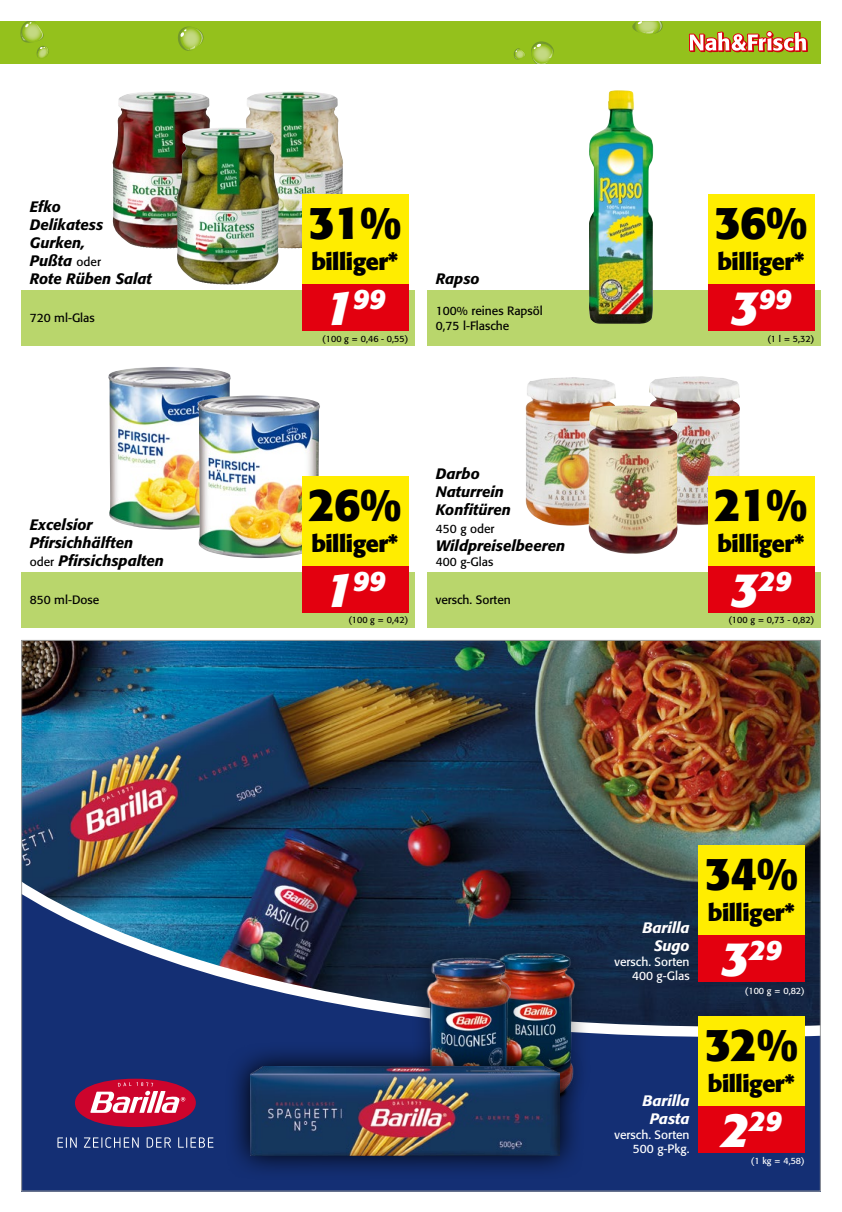
<style>
.page{position:relative;width:842px;height:1212px;background:#fff}
.page>*{position:absolute;margin:0;border:0;box-sizing:border-box;transform-origin:0 0}
.t1{font:700 45.75px "Formata";letter-spacing:-.02em;color:#000}
.t2{font:italic 700 28.05px "Formata";color:#fff}
.t3{font:700 23.25px "Formata";letter-spacing:-.02em;color:#000}
.t4{font:italic 500 15px/18px "Formata";color:#000}
.t5{font:italic 500 15px/18px "Formata";color:#fff;text-align:center}
.t6{font:12px/14.4px "Formata";color:#000}
.t7{font:12px/14.4px "Formata";color:#fff;text-align:right}
.t8{font:9px "Formata";color:#000}
.t9{font:9px "Formata";color:#fff}
.s1{font-weight:400;font-style:normal;font-size:12px}
.s2{font-size:48px}
</style>
<div class="page">
<div style="left:0;top:21px;width:821px;height:43px;background:#94c11c"></div>
<svg style="left:20px;top:21px;width:29px;height:37px"></svg>
<svg style="left:632px;top:21px;width:31px;height:13px"></svg>
<svg style="left:531px;top:41px;width:23px;height:23px"></svg>
<svg style="left:514px;top:48px;width:11px;height:12px"></svg>
<svg style="left:178px;top:27px;width:26px;height:24px"></svg>
<svg style="left:689px;top:31px;width:119px;height:21px"></svg>
<img style="left:108px;top:367px;width:123px;height:162px">
<img style="left:525px;top:377px;width:91px;height:149px">
<img style="left:649px;top:376px;width:91px;height:149px">
<img style="left:588px;top:405px;width:90px;height:149px">
<div style="left:427px;top:290px;width:394px;height:55px;background:#b9d66c"></div>
<div style="left:21px;top:572px;width:394px;height:55px;background:#b9d66c"></div>
<div style="left:427px;top:572px;width:394px;height:55px;background:#b9d66c"></div>
<div style="left:708px;top:284px;width:106px;height:47px;background:#e3000f"></div>
<div style="left:708px;top:195px;width:106px;height:89px;background:#ffed00"></div>
<div style="left:708px;top:566px;width:106px;height:46px;background:#e3000f"></div>
<div style="left:708px;top:476px;width:106px;height:90px;background:#ffed00"></div>
<img style="left:23px;top:642px;width:796px;height:180px">
<div style="left:23px;top:1037px;width:796px;height:152px;background:#142f74"></div>
<img style="left:23px;top:822px;width:796px;height:215px">
<div style="left:476px;top:933px;width:117px;height:187px;background:#000;opacity:.51"></div>
<img style="left:528px;top:951px;width:51px;height:91px">
<div style="left:409px;top:940px;width:119px;height:189px;background:#000;opacity:.5"></div>
<img style="left:426px;top:958px;width:85px;height:84px">
<svg style="left:226px;top:1042px;width:358px;height:138px;background:#162a5b"></svg>
<img style="left:250px;top:1067px;width:310px;height:89px">
<div style="left:75px;top:1079px;width:121px;height:48px;background:#cd042c;border-radius:50%"></div>
<svg style="left:57px;top:1082px;width:156px;height:66px"></svg>
<img style="left:198px;top:395px;width:122px;height:163px">
<div style="left:302px;top:566px;width:106px;height:46px;background:#e3000f"></div>
<div style="left:302px;top:476px;width:106px;height:90px;background:#ffed00"></div>
<img style="left:589px;top:90px;width:64px;height:234px">
<img style="left:246px;top:91px;width:98px;height:158px">
<img style="left:113px;top:91px;width:98px;height:157px">
<div style="left:21px;top:290px;width:394px;height:55px;background:#b9d66c"></div>
<div style="left:302px;top:284px;width:106px;height:47px;background:#e3000f"></div>
<div style="left:302px;top:195px;width:106px;height:89px;background:#ffed00"></div>
<img style="left:177px;top:128px;width:85px;height:157px">
<div style="left:698px;top:1106px;width:107px;height:47px;background:#e3000f"></div>
<div style="left:698px;top:1017px;width:107px;height:89px;background:#ffed00"></div>
<div style="left:698px;top:935px;width:107px;height:47px;background:#e3000f"></div>
<div style="left:698px;top:846px;width:107px;height:89px;background:#ffed00"></div>
<p class="t4" style="left:30px;top:197px;width:124px">Efko<br>Delikatess<br>Gurken,<br>Pußta <span class="s1">oder<br></span>Rote Rüben Salat</p>
<p class="t6" style="left:30px;top:311px;width:66px">720 ml-Glas</p>
<p class="t4" style="left:30px;top:515px;width:136px">Excelsior<br>Pfirsichhälften<br><span class="s1">oder</span> Pfirsichspalten</p>
<h1 class="t1" style="left:308px;top:195px;width:95px">31%</h1>
<h3 class="t3" style="left:311px;top:248px;width:89px">billiger*</h3>
<h2 class="t2" style="left:325px;top:282px;width:62px"><span class="s2">1</span>99</h2>
<p class="t8" style="left:322px;top:333px;width:87px">(100 g = 0,46 - 0,55)</p>
<p class="t4" style="left:436px;top:269px;width:45px">Rapso</p>
<p class="t6" style="left:436px;top:304px;width:108px">100% reines Rapsöl<br>0,75 l-Flasche</p>
<h1 class="t1" style="left:308px;top:476px;width:95px">26%</h1>
<h3 class="t3" style="left:311px;top:529px;width:89px">billiger*</h3>
<p class="t4" style="left:436px;top:465px;width:76px">Darbo<br>Naturrein<br>Konfitüren</p>
<p class="t6" style="left:436px;top:522px;width:60px">450 g oder</p>
<p class="t4" style="left:436px;top:537px;width:131px">Wildpreiselbeeren</p>
<p class="t6" style="left:436px;top:554px;width:59px">400 g-Glas</p>
<h2 class="t2" style="left:325px;top:564px;width:62px"><span class="s2">1</span>99</h2>
<p class="t6" style="left:30px;top:593px;width:71px">850 ml-Dose</p>
<p class="t6" style="left:436px;top:593px;width:76px">versch. Sorten</p>
<p class="t8" style="left:348px;top:615px;width:61px">(100 g = 0,42)</p>
<h1 class="t1" style="left:714px;top:195px;width:95px">36%</h1>
<h3 class="t3" style="left:717px;top:248px;width:89px">billiger*</h3>
<h2 class="t2" style="left:731px;top:282px;width:62px"><span class="s2">3</span>99</h2>
<p class="t8" style="left:767px;top:333px;width:48px">(1 l = 5,32)</p>
<h1 class="t1" style="left:714px;top:476px;width:95px">21%</h1>
<h3 class="t3" style="left:717px;top:529px;width:89px">billiger*</h3>
<h2 class="t2" style="left:731px;top:564px;width:62px"><span class="s2">3</span>29</h2>
<p class="t8" style="left:728px;top:615px;width:87px">(100 g = 0,73 - 0,82)</p>
<p class="t5" style="left:642px;top:919px;width:49px;text-align:right">Barilla<br>Sugo</p>
<p class="t7" style="left:615px;top:954px;width:76px">versch. Sorten<br>400 g-Glas</p>
<p class="t5" style="left:642px;top:1092px;width:49px">Barilla<br>Pasta</p>
<p class="t7" style="left:615px;top:1127px;width:76px">versch. Sorten<br>500 g-Pkg.</p>
<h1 class="t1" style="left:705px;top:845px;width:95px">34%</h1>
<h3 class="t3" style="left:708px;top:899px;width:89px">billiger*</h3>
<h2 class="t2" style="left:721px;top:933px;width:62px"><span class="s2">3</span>29</h2>
<p class="t9" style="left:745px;top:985px;width:61px">(100 g = 0,82)</p>
<h1 class="t1" style="left:705px;top:1016px;width:95px">32%</h1>
<h3 class="t3" style="left:708px;top:1069px;width:89px">billiger*</h3>
<h2 class="t2" style="left:721px;top:1104px;width:62px"><span class="s2">2</span>29</h2>
<p class="t9" style="left:751px;top:1155px;width:55px">(1 kg = 4,58)</p>
</div>
